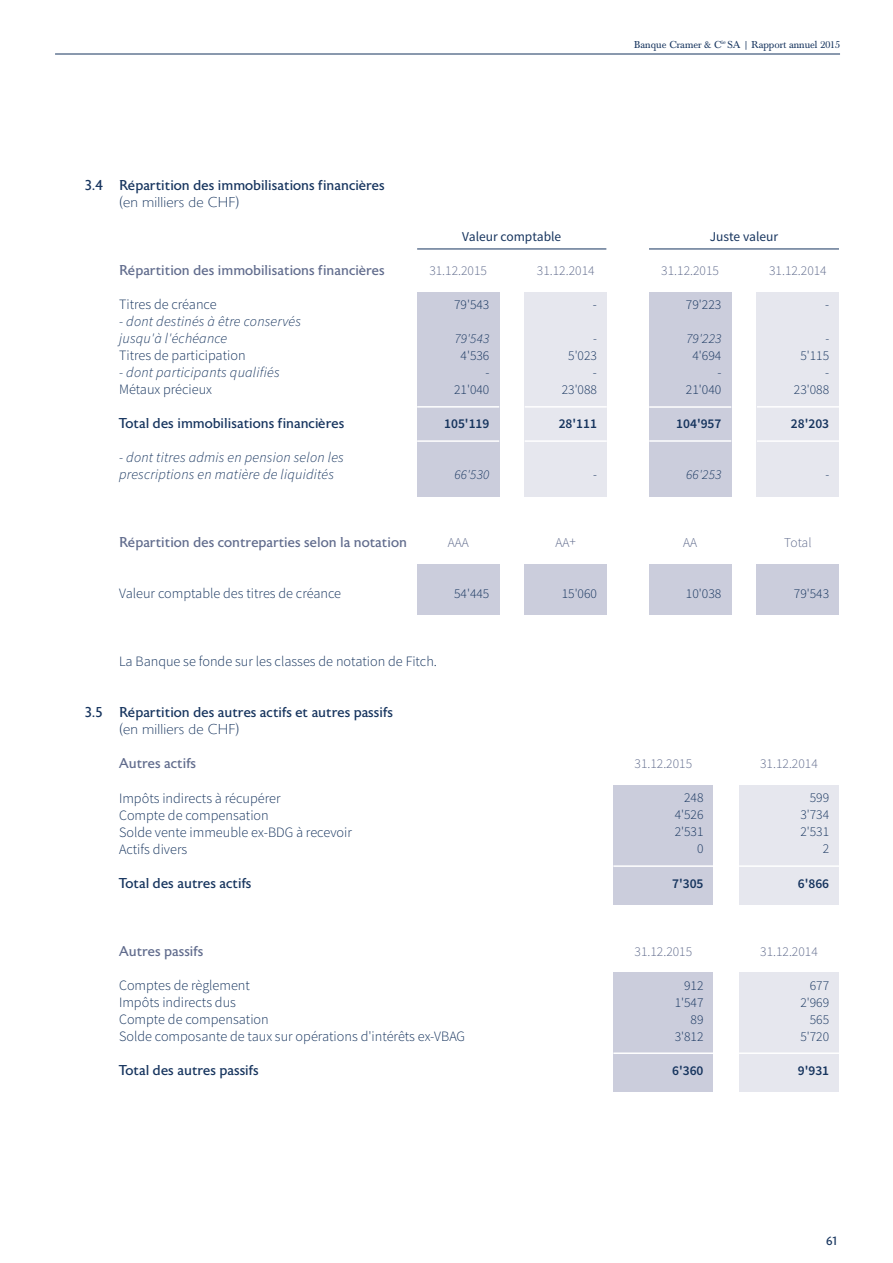
<style>
.page{position:relative;width:893px;height:1263px;background:#fff}
.page>*{position:absolute;margin:0;border:0;box-sizing:border-box;transform-origin:0 0}
.t1{font:300 14.25px/17px "Source Sans Pro";color:#16345e}
.t2{font:14.25px "Astoria";color:#16345e}
.t3{font:italic 300 14.25px/17px "Source Sans Pro";letter-spacing:.015em;color:#16345e}
.t4{font:14.25px "Astoria";color:#616c8d}
.t5{font:200 14.25px "Astoria";color:#16345e}
.t6{font:300 13.5px/17px "Source Sans Pro";color:#16345e;text-align:right}
.t7{font:300 13.5px "Source Sans Pro";color:#616c8d}
.t8{font:600 13.5px "Source Sans Pro";color:#16345e}
.t9{font:italic 300 13.5px "Source Sans Pro";letter-spacing:.015em;color:#16345e}
.t10{font:13.5px "Source Sans Pro";color:#16345e}
.t11{font:600 13.35px "Source Sans Pro";color:#16345e}
.t12{font:12px "Astoria";color:#16345e}
.t13{font:10.5px "Baskerville";color:#16345e}
</style>
<div class="page">
<hr style="left:55px;top:54px;width:785px;height:1px;background:#16345e">
<hr style="left:417px;top:249px;width:189px;height:1px;background:#16345e">
<hr style="left:649px;top:249px;width:190px;height:1px;background:#16345e">
<div style="left:649px;top:292px;width:82px;height:204px;background:#cbcddc"></div>
<hr style="left:649px;top:406px;width:82px;height:2px;background:#fff">
<hr style="left:649px;top:440px;width:82px;height:2px;background:#fff">
<div style="left:757px;top:292px;width:82px;height:204px;background:#e6e7ee"></div>
<hr style="left:757px;top:406px;width:82px;height:2px;background:#fff">
<hr style="left:757px;top:440px;width:82px;height:2px;background:#fff">
<div style="left:417px;top:292px;width:82px;height:204px;background:#cbcddc"></div>
<hr style="left:417px;top:406px;width:82px;height:2px;background:#fff">
<hr style="left:417px;top:440px;width:82px;height:2px;background:#fff">
<div style="left:525px;top:292px;width:82px;height:204px;background:#e6e7ee"></div>
<hr style="left:525px;top:406px;width:82px;height:2px;background:#fff">
<hr style="left:525px;top:440px;width:82px;height:2px;background:#fff">
<div style="left:649px;top:564px;width:82px;height:51px;background:#cbcddc"></div>
<div style="left:757px;top:564px;width:82px;height:51px;background:#cbcddc"></div>
<div style="left:417px;top:564px;width:82px;height:51px;background:#cbcddc"></div>
<div style="left:525px;top:564px;width:82px;height:51px;background:#cbcddc"></div>
<div style="left:739px;top:785px;width:100px;height:119px;background:#e6e7ee"></div>
<hr style="left:739px;top:865px;width:100px;height:2px;background:#fff">
<div style="left:613px;top:785px;width:100px;height:119px;background:#cbcddc"></div>
<hr style="left:613px;top:865px;width:100px;height:2px;background:#fff">
<div style="left:739px;top:972px;width:100px;height:119px;background:#e6e7ee"></div>
<hr style="left:739px;top:1052px;width:100px;height:2px;background:#fff">
<div style="left:613px;top:972px;width:100px;height:119px;background:#cbcddc"></div>
<hr style="left:613px;top:1052px;width:100px;height:2px;background:#fff">
<p class="t13" style="left:634px;top:38px;width:207px">Banque Cramer &amp; C<sup>ie</sup> SA | Rapport annuel 2015</p>
<p class="t2" style="left:85px;top:178px;width:301px">3.4 Répartition des immobilisations financières</p>
<p class="t5" style="left:119px;top:195px;width:122px">(en milliers de CHF)</p>
<p class="t4" style="left:119px;top:263px;width:267px">Répartition des immobilisations financières</p>
<p class="t1" style="left:119px;top:296px;width:99px">Titres de créance</p>
<p class="t3" style="left:119px;top:313px;width:183px">- dont destinés à être conservés jusqu'à l'échéance</p>
<p class="t1" style="left:119px;top:347px;width:128px">Titres de participation</p>
<p class="t3" style="left:119px;top:364px;width:162px">- dont participants qualifiés</p>
<p class="t1" style="left:119px;top:381px;width:95px">Métaux précieux</p>
<p class="t2" style="left:119px;top:416px;width:227px">Total des immobilisations financières</p>
<p class="t3" style="left:119px;top:449px;width:226px">- dont titres admis en pension selon les prescriptions en matière de liquidités</p>
<p class="t4" style="left:119px;top:535px;width:289px">Répartition des contreparties selon la notation</p>
<p class="t1" style="left:119px;top:585px;width:224px">Valeur comptable des titres de créance</p>
<p class="t10" style="left:462px;top:228px;width:101px">Valeur comptable</p>
<p class="t10" style="left:710px;top:228px;width:70px">Juste valeur</p>
<p class="t7" style="left:661px;top:262px;width:59px">31.12.2015</p>
<p class="t7" style="left:769px;top:262px;width:59px">31.12.2014</p>
<p class="t6" style="left:686px;top:296px;width:37px">79'223</p>
<p class="t9" style="left:686px;top:331px;width:37px">79'223</p>
<p class="t6" style="left:686px;top:347px;width:37px">4'694 -<br>21'040</p>
<p class="t11" style="left:676px;top:415px;width:47px">104'957</p>
<p class="t7" style="left:429px;top:262px;width:59px">31.12.2015</p>
<p class="t7" style="left:537px;top:262px;width:59px">31.12.2014</p>
<p class="t6" style="left:454px;top:296px;width:37px">79'543</p>
<p class="t9" style="left:454px;top:331px;width:37px">79'543</p>
<p class="t6" style="left:454px;top:347px;width:37px">4'536 -<br>21'040</p>
<p class="t8" style="left:444px;top:415px;width:47px">105'119</p>
<p class="t6" style="left:593px;top:296px;width:6px">-</p>
<p class="t9" style="left:593px;top:331px;width:5px">-</p>
<p class="t6" style="left:562px;top:347px;width:37px">5'023 -<br>23'088</p>
<p class="t8" style="left:559px;top:415px;width:40px">28'111</p>
<p class="t6" style="left:825px;top:296px;width:6px">-</p>
<p class="t9" style="left:825px;top:331px;width:5px">-</p>
<p class="t6" style="left:794px;top:347px;width:37px">5'115 -<br>23'088</p>
<p class="t8" style="left:791px;top:415px;width:40px">28'203</p>
<p class="t9" style="left:454px;top:467px;width:37px">66'530</p>
<p class="t9" style="left:593px;top:467px;width:5px">-</p>
<p class="t9" style="left:686px;top:467px;width:37px">66'253</p>
<p class="t9" style="left:825px;top:467px;width:5px">-</p>
<p class="t7" style="left:448px;top:535px;width:23px">AAA</p>
<p class="t7" style="left:555px;top:535px;width:22px">AA+</p>
<p class="t7" style="left:683px;top:535px;width:16px">AA</p>
<p class="t7" style="left:784px;top:535px;width:29px">Total</p>
<p class="t6" style="left:454px;top:585px;width:37px">54'445</p>
<p class="t6" style="left:562px;top:585px;width:37px">15'060</p>
<p class="t6" style="left:686px;top:585px;width:37px">10'038</p>
<p class="t6" style="left:794px;top:585px;width:37px">79'543</p>
<p class="t1" style="left:119px;top:653px;width:319px">La Banque se fonde sur les classes de notation de Fitch.</p>
<p class="t2" style="left:85px;top:705px;width:309px">3.5 Répartition des autres actifs et autres passifs</p>
<p class="t5" style="left:119px;top:722px;width:122px">(en milliers de CHF)</p>
<p class="t4" style="left:119px;top:756px;width:79px">Autres actifs</p>
<p class="t1" style="left:119px;top:789px;width:234px">Impôts indirects à récupérer<br>Compte de compensation<br>Solde vente immeuble ex-BDG à recevoir<br>Actifs divers</p>
<p class="t2" style="left:119px;top:875px;width:134px">Total des autres actifs</p>
<p class="t4" style="left:119px;top:943px;width:86px">Autres passifs</p>
<p class="t1" style="left:119px;top:976px;width:348px">Comptes de règlement<br>Impôts indirects dus<br>Compte de compensation<br>Solde composante de taux sur opérations d'intérêts ex-VBAG</p>
<p class="t2" style="left:119px;top:1062px;width:141px">Total des autres passifs</p>
<p class="t7" style="left:634px;top:756px;width:59px">31.12.2015</p>
<p class="t7" style="left:760px;top:756px;width:59px">31.12.2014</p>
<p class="t6" style="left:800px;top:789px;width:30px">599<br>3'734<br>2'531<br>2</p>
<p class="t8" style="left:798px;top:874px;width:33px">6'866</p>
<p class="t6" style="left:675px;top:789px;width:30px">248<br>4'526<br>2'531<br>0</p>
<p class="t8" style="left:672px;top:874px;width:33px">7'305</p>
<p class="t7" style="left:634px;top:943px;width:59px">31.12.2015</p>
<p class="t7" style="left:760px;top:943px;width:59px">31.12.2014</p>
<p class="t6" style="left:800px;top:977px;width:30px">677<br>2'969<br>565<br>5'720</p>
<p class="t8" style="left:798px;top:1061px;width:33px">9'931</p>
<p class="t6" style="left:675px;top:977px;width:30px">912<br>1'547<br>89<br>3'812</p>
<p class="t8" style="left:672px;top:1061px;width:33px">6'360</p>
<p class="t12" style="left:826px;top:1234px;width:13px">61</p>
</div>
